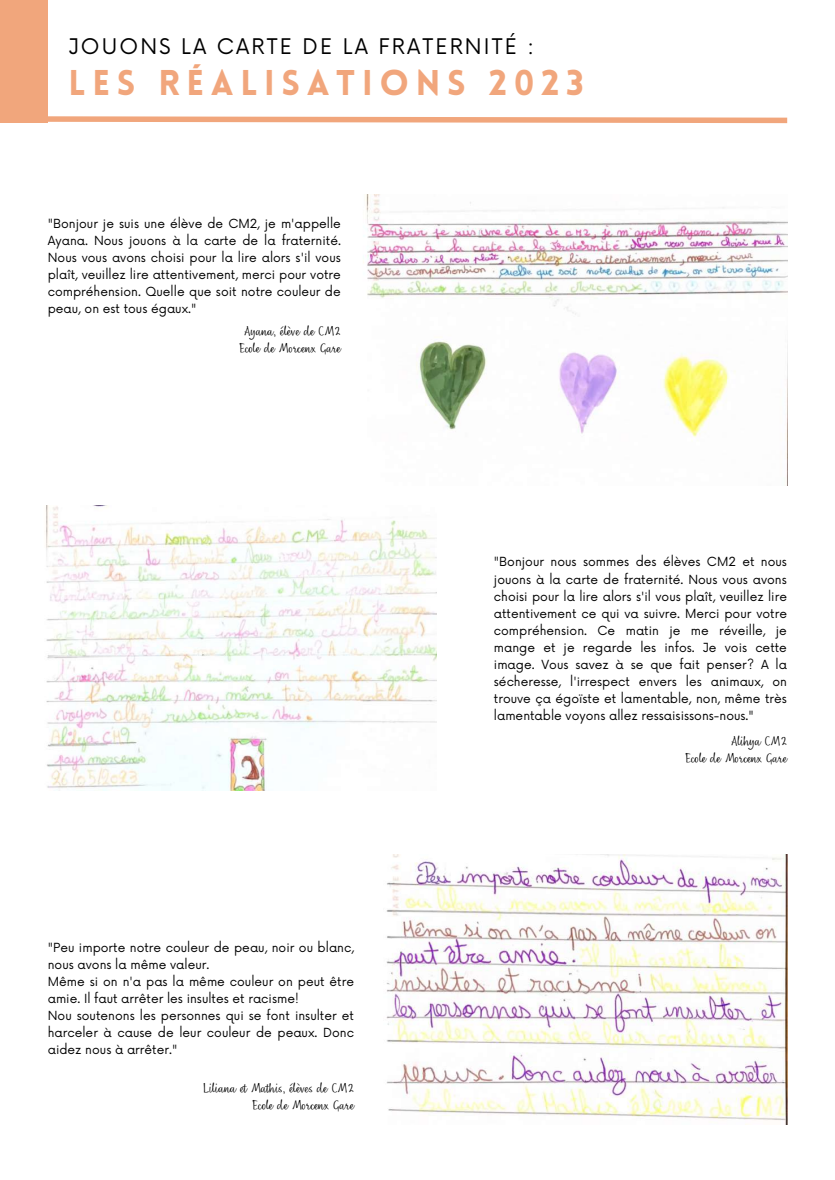
<style>
.page{position:relative;width:835px;height:1180px;background:#fff}
.page>*{position:absolute;margin:0;border:0;box-sizing:border-box;transform-origin:0 0}
.t1{font:900 35px "Lovelo";letter-spacing:.19em;color:#f1a67c}
.t2{font:21px "Now";letter-spacing:.1em;color:#000}
.t3{font:12.25px/17px "Now";color:#000;text-align:justify}
.t4{font:12.25px/17px "Nefelibata Script";color:#000;text-align:right}
</style>
<div class="page">
<div style="left:0;top:0;width:48px;height:123px;background:#f1a67c"></div>
<svg style="left:48px;top:116px;width:740px;height:8px"></svg>
<img style="left:363px;top:195px;width:423px;height:243px">
<img style="left:46px;top:506px;width:391px;height:284px">
<img style="left:386px;top:854px;width:401px;height:270px">
<h2 class="t2" style="left:68px;top:35px;width:467px">JOUONS LA CARTE DE LA FRATERNITÉ :</h2>
<h1 class="t1" style="left:68px;top:69px;width:516px">LES RÉALISATIONS 2023</h1>
<p class="t3" style="left:48px;top:215px;width:294px">"Bonjour je suis une élève de CM2, je m'appelle Ayana. Nous jouons à la carte de la fraternité.<br>Nous vous avons choisi pour la lire alors s'il vous plaît, veuillez lire attentivement, merci pour votre compréhension. Quelle que soit notre couleur de peau, on est tous égaux."</p>
<p class="t4" style="left:239px;top:323px;width:103px;text-align:center">Ayana, élève de CM2<br>Ecole de Morcenx Gare</p>
<p class="t3" style="left:48px;top:939px;width:308px;text-align:left">"Peu importe notre couleur de peau, noir ou blanc, nous avons la même valeur.<br>Même si on n'a pas la même couleur on peut être amie. Il faut arrêter les insultes et racisme!<br>Nou soutenons les personnes qui se font insulter et harceler à cause de leur couleur de peaux. Donc aidez nous à arrêter."</p>
<p class="t4" style="left:203px;top:1079px;width:152px">Liliana et Mathis, élèves de CM2<br>Ecole de Morcenx Gare</p>
<p class="t3" style="left:494px;top:554px;width:294px">"Bonjour nous sommes des élèves CM2 et nous jouons à la carte de fraternité. Nous vous avons choisi pour la lire alors s'il vous plaît, veuillez lire attentivement ce qui va suivre. Merci pour votre compréhension. Ce matin je me réveille, je mange et je regarde les infos. Je vois cette image. Vous savez à se que fait penser? A la sécheresse, l'irrespect envers les animaux, on trouve ça égoïste et lamentable, non, même très lamentable voyons allez ressaisissons-nous."</p>
<p class="t4" style="left:685px;top:732px;width:103px">Alihya CM2<br>Ecole de Morcenx Gare</p>
</div>
